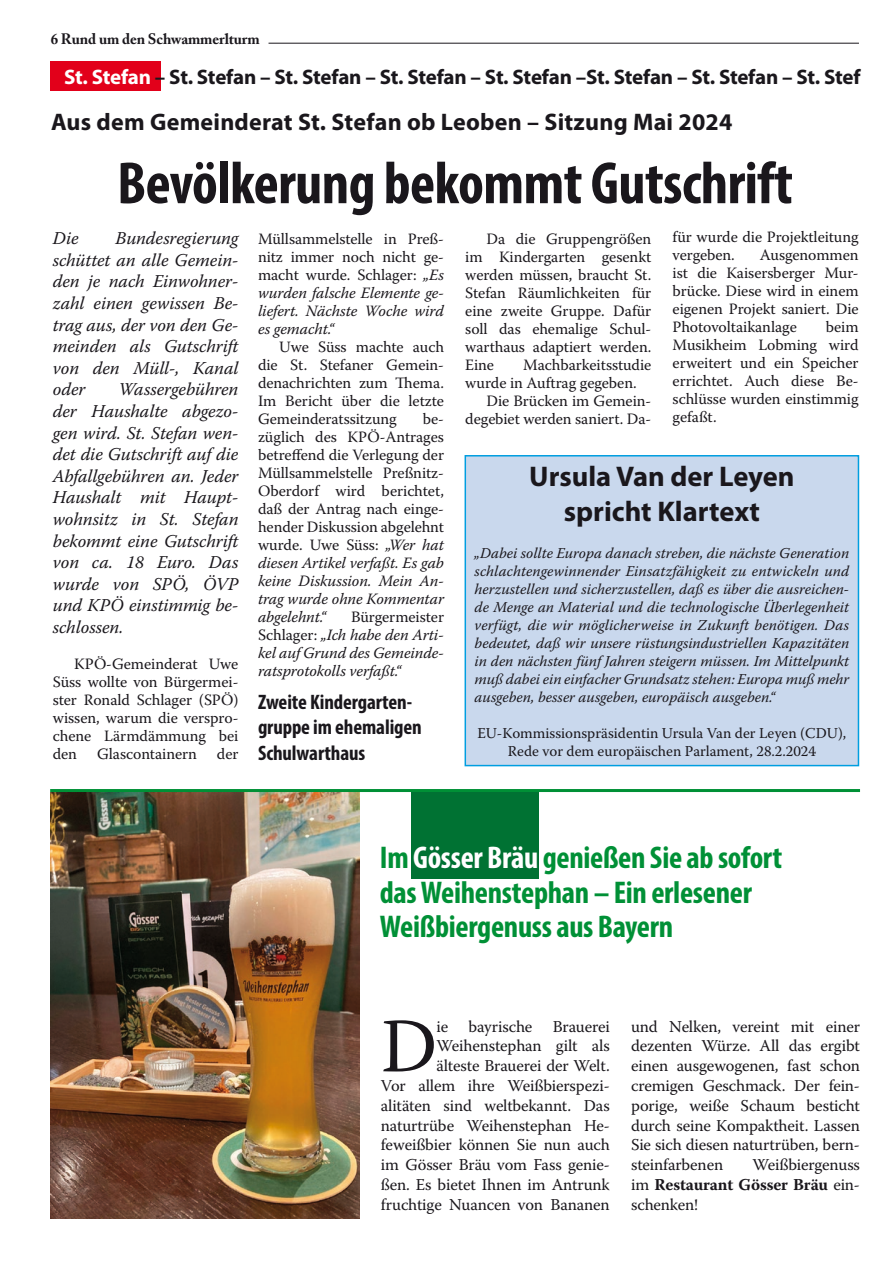
<style>
.page{position:relative;width:893px;height:1263px;background:#fff}
.page>*{position:absolute;margin:0;border:0;box-sizing:border-box;transform-origin:0 0}
.swt-twxt{font:76.65px "Warnock Pro";color:#1a171c}
.Titel_2{font:700 condensed 60px "Myriad Pro";letter-spacing:-.01em;color:#1a171c}
.Titel_2-2{font:700 condensed 31.5px/34.7px "Myriad Pro";letter-spacing:-.01em;color:#009036}
.zwischtit_LTF{font:700 28.5px/34.2px "Myriad Pro";color:#1a171c;text-align:center}
.Titel_2-3{font:700 24px "Myriad Pro";letter-spacing:.01em;color:#1a171c}
.t1{font:700 21px "Myriad Pro";letter-spacing:-.015em;color:#1a171c}
.zwitit{font:700 condensed 21px/25.2px "Myriad Pro";letter-spacing:-.005em;color:#1a171c}
.vorspann{font:italic 18px/21.6px "Warnock Pro";letter-spacing:-.005em;color:#1a171c;text-align:justify}
.swt-twxt-2{font:16.5px/19.8px "Warnock Pro";letter-spacing:-.01em;color:#1a171c;text-align:justify}
.swt-twxt-3{font:15.75px/18px "Warnock Pro";letter-spacing:-.005em;color:#1a171c;text-align:justify}
.swt-twxt-4{font:italic 15.75px/18px "Warnock Pro";letter-spacing:-.005em;color:#1a171c;text-align:justify}
.Fließtext{font:italic 15px/18px "Warnock Pro";color:#1a171c;text-align:justify}
.Fließtext-2{font:15px/18px "Warnock Pro";color:#1a171c;text-align:center}
.t2{font:700 15px "Adobe Caslon Pro";letter-spacing:-.01em;color:#1a171c}
.s1{color:#fff}
.s2{font-style:italic}
.s3{font-style:normal}
.s4{font-weight:700}
</style>
<div class="page">
<hr style="left:269px;top:43px;width:590px;height:1px;background:#1a171c">
<img style="left:51px;top:792px;width:308px;height:427px">
<hr style="left:50px;top:789px;width:810px;height:3px;background:#009036">
<div style="left:411px;top:792px;width:128px;height:86px;background:#007233"></div>
<div style="left:51px;top:61px;width:110px;height:30px;background:#e2001a"></div>
<div style="left:465px;top:456px;width:393px;height:309px;background:#c9d8ed"></div>
<div style="left:465px;top:455px;width:394px;height:311px;border:2px solid #009ee0"></div>
<p class="t2" style="left:51px;top:30px;width:211px">6 Rund um den Schwammerlturm</p>
<p class="t1" style="left:64px;top:63px;width:798px"><span class="s1">St. Stefan</span> – St. Stefan – St. Stefan – St. Stefan – St. Stefan –St. Stefan – St. Stefan – St. Stef</p>
<p class="Titel_2-3" style="left:51px;top:106px;width:683px">Aus dem Gemeinderat St. Stefan ob Leoben – Sitzung Mai 2024</p>
<p class="Titel_2" style="left:117px;top:146px;width:677px">Bevölkerung bekommt Gutschrift</p>
<p class="swt-twxt-3" style="left:258px;top:229px;width:188px">Müllsammelstelle in Preß&shy;nitz immer noch nicht ge&shy;macht wurde. Schlager: <span class="s2">„Es wurden falsche Elemente ge&shy;liefert. Nächste Woche wird es gemacht.“</span></p>
<p class="swt-twxt-3" style="left:258px;top:337px;width:188px;text-indent:21px">Uwe Süss machte auch die St. Stefaner Gemein&shy;denachrichten zum Thema.<br>Im Bericht über die letzte Gemeinderatssitzung</p>
<p class="swt-twxt-3" style="left:673px;top:228px;width:188px">für wurde die Projektleitung vergeben.</p>
<p class="vorspann" style="left:53px;top:227px;width:187px;text-indent:63px">Bundesregierung schüttet an alle Gemein&shy;den je nach Einwohner&shy;zahl einen gewissen Be&shy;trag aus, der von den Ge&shy;meinden als Gutschrift von den Müll-, Kanal oder</p>
<p class="vorspann" style="left:53px;top:227px;width:27px">Die</p>
<p class="swt-twxt-3" style="left:465px;top:229px;width:188px;text-indent:21px">Da die Gruppengrößen im Kindergarten gesenkt werden müssen, braucht St.<br>Stefan Räumlichkeiten für eine zweite Gruppe. Dafür soll das ehemalige Schul&shy;warthaus adaptiert werden.<br>Eine</p>
<p class="swt-twxt-3" style="left:673px;top:246px;width:188px;text-indent:87px">Ausgenommen ist die Kaisersberger Mur&shy;brücke. Diese wird in einem eigenen Projekt saniert. Die Photovoltaikanlage</p>
<p class="swt-twxt-3" style="left:673px;top:318px;width:188px;text-indent:153px">beim Musikheim Lobming wird erweitert und ein Speicher errichtet. Auch diese Be&shy;schlüsse wurden einstimmig gefaßt.</p>
<p class="zwischtit_LTF" style="left:529px;top:459px;width:267px">Ursula Van der Leyen spricht Klartext</p>
<p class="Fließtext" style="left:475px;top:544px;width:376px">„Dabei sollte Europa danach streben, die nächste Generation schlachtengewinnender Einsatzfähigkeit zu entwickeln und herzustellen und sicherzustellen, daß es über die ausreichen&shy;de Menge an Material und die technologische Überlegenheit verfügt, die wir möglicherweise in Zukunft benötigen. Das bedeutet, daß wir unsere rüstungsindustriellen Kapazitäten in den nächsten fünf Jahren steigern müssen. Im Mittelpunkt muß dabei ein einfacher Grundsatz stehen: Europa muß mehr ausgeben, besser ausgeben, europäisch ausgeben.“</p>
<p class="Fließtext-2" style="left:477px;top:724px;width:370px">EU-Kommissionspräsidentin Ursula Van der Leyen (CDU),<br>Rede vor dem europäischen Parlament, 28.2.2024</p>
<p class="swt-twxt-3" style="left:465px;top:355px;width:188px;text-indent:58px">Machbarkeitsstudie wurde in Auftrag gegeben.</p>
<p class="swt-twxt-3" style="left:465px;top:391px;width:188px;text-align:right">Die Brücken im Gemein&shy;degebiet werden saniert. Da-</p>
<p class="vorspann" style="left:53px;top:378px;width:187px;text-indent:66px">Wassergebühren der Haushalte abgezo&shy;gen wird. St. Stefan wen&shy;det die Gutschrift auf die Abfallgebühren an. Jeder Haushalt mit Haupt&shy;wohnsitz in St. Stefan bekommt eine Gutschrift von ca. 18 Euro. Das wurde von SPÖ, ÖVP und KPÖ einstimmig be&shy;schlossen.</p>
<p class="swt-twxt-3" style="left:53px;top:654px;width:187px;text-indent:21px">KPÖ-Gemeinderat Uwe Süss wollte von Bürgermei&shy;ster Ronald Schlager (SPÖ) wissen, warum die verspro&shy;chene Lärmdämmung bei den</p>
<p class="swt-twxt-3" style="left:258px;top:409px;width:188px;text-indent:165px">be&shy;züglich des KPÖ-Antrages betreffend die Verlegung der Müllsammelstelle Preßnitz-Oberdorf wird berichtet, daß der Antrag nach einge&shy;hender Diskussion abgelehnt wurde. Uwe Süss: <span class="s2">„Wer hat diesen Artikel verfaßt. Es gab keine Diskussion. Mein An&shy;trag wurde ohne Kommentar abgelehnt.“</span></p>
<p class="swt-twxt-4" style="left:258px;top:607px;width:188px;text-indent:93px"><span class="s3">Bürgermeister Schlager:</span> „Ich habe den Arti&shy;kel auf Grund des Gemeinde&shy;ratsprotokolls verfaßt.“</p>
<p class="zwitit" style="left:258px;top:689px;width:165px">Zweite Kindergarten&shy;gruppe im ehemaligen<br>Schulwarthaus</p>
<p class="swt-twxt-3" style="left:97px;top:744px;width:101px">Glascontainern</p>
<p class="swt-twxt-3" style="left:217px;top:744px;width:23px">der</p>
<p class="Titel_2-2" style="left:380px;top:839px;width:404px">Im <span class="s1">Gösser Bräu</span> genießen Sie ab sofort das Weihenstephan – Ein erlesener<br>Weißbiergenuss aus Bayern</p>
<p class="swt-twxt-2" style="left:381px;top:1016px;width:230px;text-align:right">ie bayrische Brauerei<br>Weihenstephan gilt als<br>älteste Brauerei der Welt.<br>Vor allem ihre Weißbierspezi&shy;alitäten sind weltbekannt. Das naturtrübe Weihenstephan He&shy;feweißbier können Sie nun auch im Gösser Bräu vom Fass genie&shy;ßen. Es bietet Ihnen im Antrunk fruchtige Nuancen von Bananen</p>
<p class="swt-twxt-2" style="left:631px;top:1016px;width:230px">und Nelken, vereint mit einer dezenten Würze. All das ergibt einen ausgewogenen, fast schon cremigen Geschmack. Der fein&shy;porige, weiße Schaum besticht durch seine Kompaktheit. Lassen Sie sich diesen naturtrüben, bern&shy;steinfarbenen</p>
<p class="swt-twxt" style="left:381px;top:1000px;width:58px">D</p>
<p class="swt-twxt-2" style="left:631px;top:1155px;width:230px;text-indent:121px">Weißbiergenuss im <span class="s4">Restaurant Gösser Bräu</span> ein&shy;schenken!</p>
</div>
